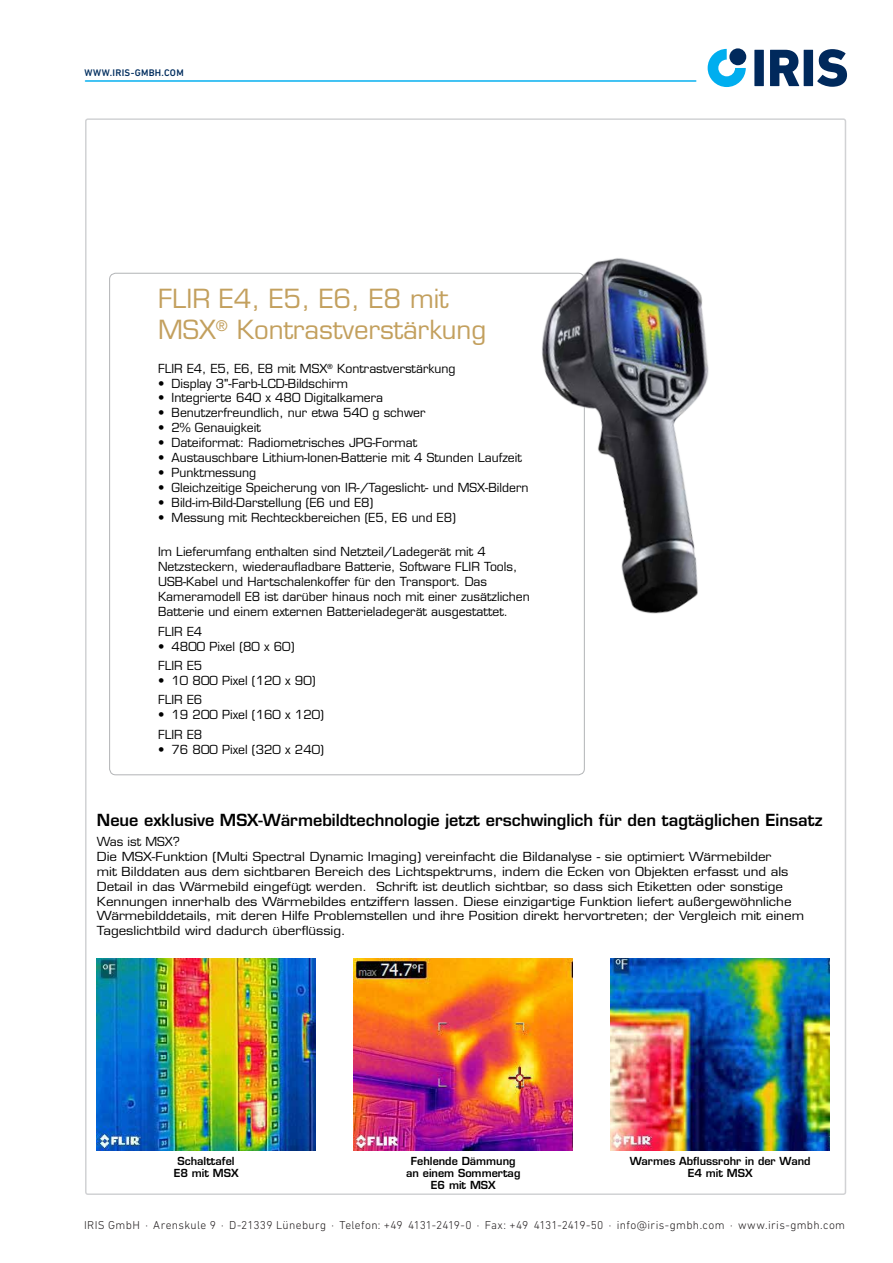
<style>
.page{position:relative;width:893px;height:1263px;background:#fff}
.page>*{position:absolute;margin:0;border:0;box-sizing:border-box;transform-origin:0 0}
.t1{font:25.8px/30.9px "Eurostile LT Std";color:#c3a05e}
.t2{font:600 16.2px "Eurostile LT Std";color:#000}
.t3{font:12.15px/14.9px "Eurostile LT Std";color:#000}
.t4{font:300 11.7px "DIN Next LT Pro";letter-spacing:.03em;color:#231f20}
.t5{font:600 10.8px/12.1px "Eurostile LT Std";color:#000;text-align:center}
.t6{font:500 9.75px "DIN Next LT Pro";letter-spacing:.025em;color:#002d5e}
</style>
<div class="page">
<img style="left:473px;top:258px;width:236px;height:384px">
<img style="left:97px;top:959px;width:218px;height:191px">
<img style="left:354px;top:959px;width:219px;height:191px">
<img style="left:611px;top:959px;width:218px;height:191px">
<div style="left:754px;top:50px;width:10px;height:36px;background:#00295c"></div>
<svg style="left:770px;top:50px;width:29px;height:36px"></svg>
<div style="left:804px;top:50px;width:9px;height:36px;background:#00295c"></div>
<svg style="left:817px;top:49px;width:30px;height:38px"></svg>
<svg style="left:708px;top:49px;width:38px;height:38px"></svg>
<hr style="left:85px;top:80px;width:611px;height:2px;background:#00aeef">
<p class="t6" style="left:85px;top:67px;width:101px">WWW.IRIS-GMBH.COM</p>
<p class="t1" style="left:158px;top:284px;width:330px">FLIR E4, E5, E6, E8 mit<br>MSX<sup>®</sup> Kontrastverstärkung</p>
<p class="t3" style="left:158px;top:361px;width:299px">FLIR E4, E5, E6, E8 mit MSX<sup>®</sup> Kontrastverstärkung</p>
<p class="t3" style="left:158px;top:376px;width:192px">• Display 3"-Farb-LCD-Bildschirm</p>
<p class="t3" style="left:158px;top:391px;width:227px">• Integrierte 640 x 480 Digitalkamera</p>
<p class="t3" style="left:158px;top:405px;width:269px">• Benutzerfreundlich, nur etwa 540 g schwer</p>
<p class="t3" style="left:158px;top:420px;width:104px">• 2% Genauigkeit</p>
<p class="t3" style="left:158px;top:435px;width:261px">• Dateiformat: Radiometrisches JPG-Format</p>
<p class="t3" style="left:158px;top:450px;width:365px">• Austauschbare Lithium-Ionen-Batterie mit 4 Stunden Laufzeit</p>
<p class="t3" style="left:158px;top:465px;width:100px">• Punktmessung</p>
<p class="t3" style="left:158px;top:480px;width:372px">• Gleichzeitige Speicherung von IR-/Tageslicht- und MSX-Bildern</p>
<p class="t3" style="left:158px;top:495px;width:217px">• Bild-im-Bild-Darstellung (E6 und E8)</p>
<p class="t3" style="left:158px;top:510px;width:299px">• Messung mit Rechteckbereichen (E5, E6 und E8)</p>
<p class="t3" style="left:158px;top:544px;width:373px">Im Lieferumfang enthalten sind Netzteil/Ladegerät mit 4<br>Netzsteckern, wiederaufladbare Batterie, Software FLIR Tools, USB-Kabel und Hartschalenkoffer für den Transport. Das Kameramodell E8 ist darüber hinaus noch mit einer zusätzlichen Batterie und einem externen Batterieladegerät ausgestattet.</p>
<p class="t3" style="left:158px;top:624px;width:46px">FLIR E4</p>
<p class="t3" style="left:158px;top:637px;width:138px;line-height:18.9px">• 4800 Pixel (80 x 60)<br>FLIR E5</p>
<p class="t3" style="left:158px;top:671px;width:159px;line-height:18.9px">• 10 800 Pixel (120 x 90)<br>FLIR E6</p>
<p class="t3" style="left:158px;top:704px;width:167px;line-height:20.2px">• 19 200 Pixel (160 x 120)<br>FLIR E8</p>
<p class="t3" style="left:158px;top:742px;width:167px">• 76 800 Pixel (320 x 240)</p>
<p class="t2" style="left:97px;top:810px;width:727px">Neue exklusive MSX-Wärmebildtechnologie jetzt erschwinglich für den tagtäglichen Einsatz</p>
<p class="t3" style="left:97px;top:834px;width:709px">Was ist MSX?<br>Die MSX-Funktion (Multi Spectral Dynamic Imaging) vereinfacht die Bildanalyse - sie optimiert Wärmebilder<br>mit Bilddaten aus dem sichtbaren Bereich des Lichtspektrums, indem die Ecken von Objekten erfasst und als Detail in das Wärmebild eingefügt werden. Schrift ist deutlich sichtbar, so dass sich Etiketten oder sonstige Kennungen innerhalb des Wärmebildes entziffern lassen. Diese einzigartige Funktion liefert außergewöhnliche Wärmebilddetails, mit deren Hilfe Problemstellen und ihre Position direkt hervortreten; der Vergleich mit einem Tageslichtbild wird dadurch überflüssig.</p>
<p class="t5" style="left:174px;top:1155px;width:66px">Schalttafel<br>E8 mit MSX</p>
<p class="t5" style="left:406px;top:1155px;width:116px">Fehlende Dämmung an einem Sommertag<br>E6 mit MSX</p>
<p class="t5" style="left:630px;top:1155px;width:182px">Warmes Abflussrohr in der Wand<br>E4 mit MSX</p>
<p class="t4" style="left:84px;top:1218px;width:763px">IRIS GmbH · Arenskule 9 · D-21339 Lüneburg · Telefon: +49 4131-2419-0 · Fax: +49 4131-2419-50 · info@iris-gmbh.com · www.iris-gmbh.com</p>
</div>
